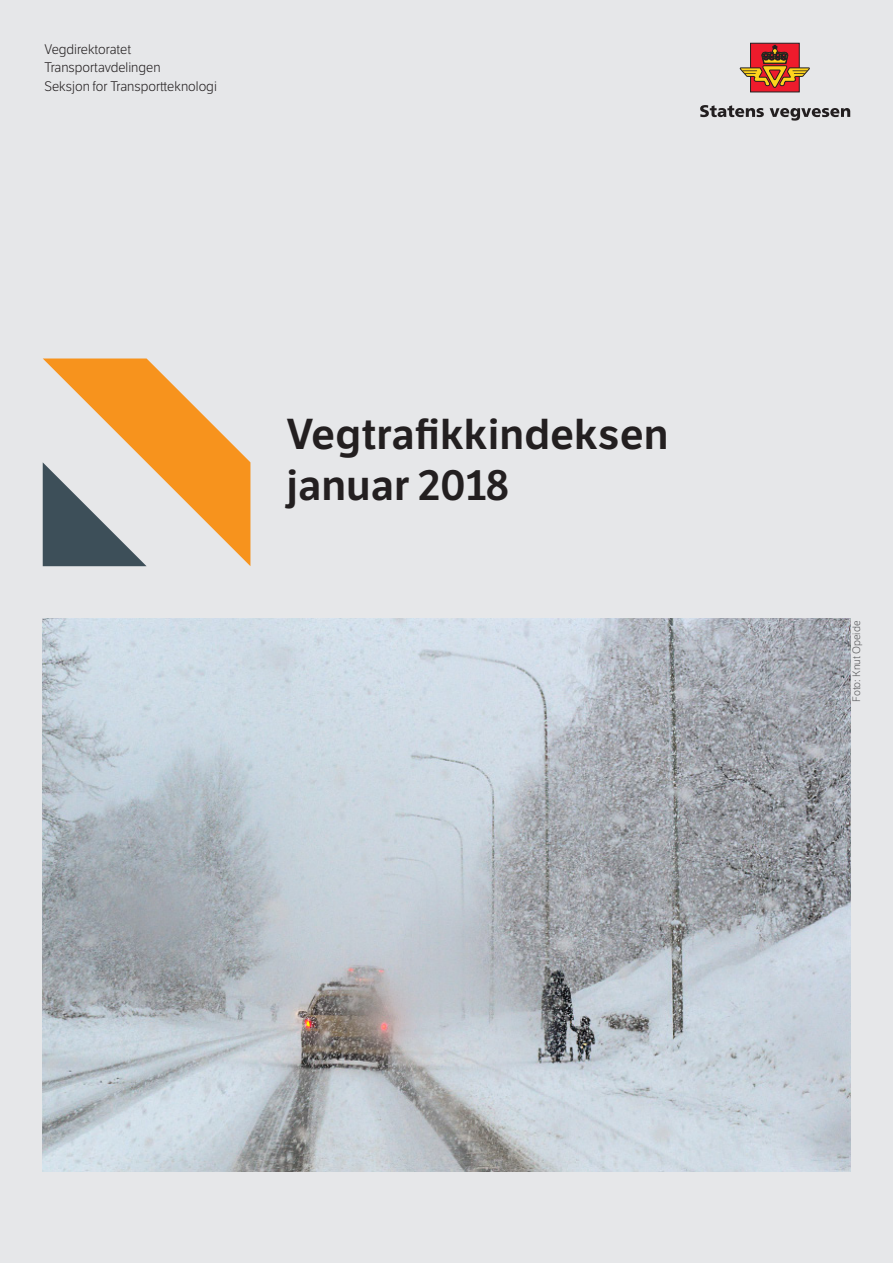
<style>
.page{position:relative;width:893px;height:1263px;background:#e6e7e9}
.page>*{position:absolute;margin:0;border:0;box-sizing:border-box;transform-origin:0 0}
.t1{font:600 42px/50.4px "LFT Etica";color:#231f20}
.t2{font:300 13.5px/18.3px "LFT Etica";color:#231f20}
.t3{font:300 10.5px "LFT Etica";color:#57585a}
</style>
<div class="page">
<svg style="left:43px;top:358px;width:207px;height:208px"></svg>
<img style="left:42px;top:619px;width:808px;height:552px">
<svg style="left:700px;top:105px;width:64px;height:12px"></svg>
<svg style="left:770px;top:108px;width:80px;height:13px"></svg>
<div style="left:750px;top:43px;width:50px;height:49px;background:#ee1b2c;border:1px solid #231f20"></div>
<svg style="left:739px;top:44px;width:71px;height:45px"></svg>
<p class="t2" style="left:44px;top:41px;width:174px">Vegdirektoratet<br>Transportavdelingen<br>Seksjon for Transportteknologi</p>
<h1 class="t1" style="left:286px;top:410px;width:384px">Vegtrafikkindeksen januar 2018</h1>
<p class="t3" style="left:851px;top:701px;width:82px;rotate:-90deg">Foto: Knut Opeide</p>
</div>
